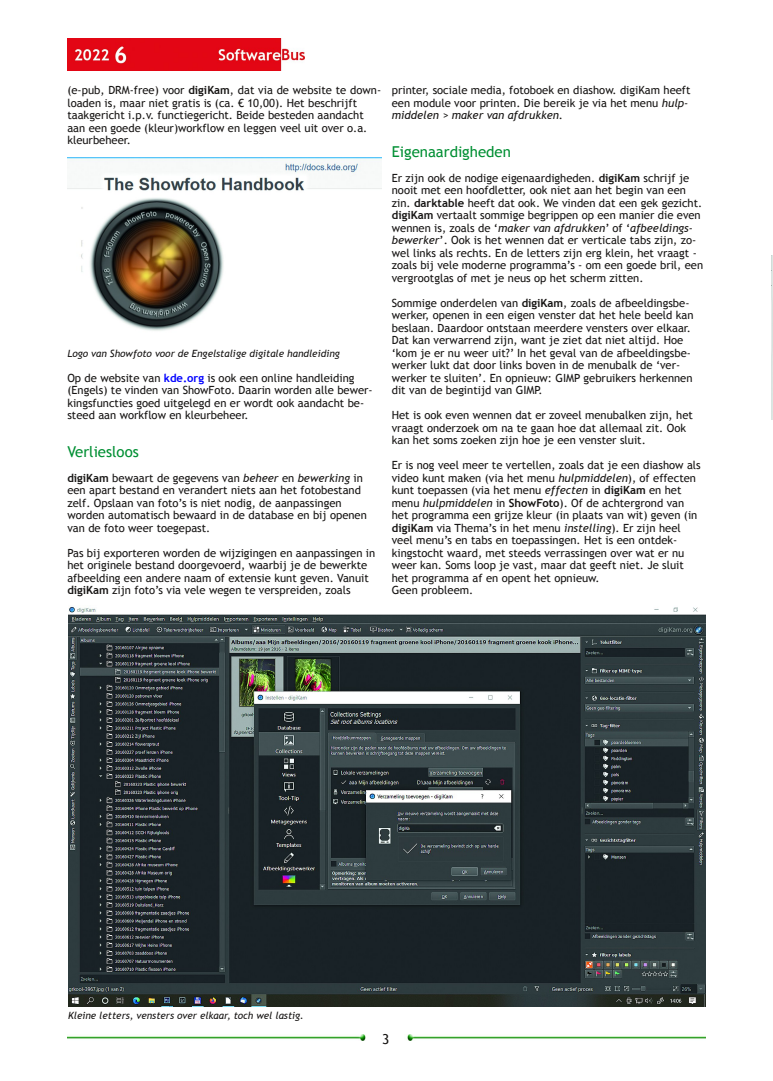
<style>
.page{position:relative;width:773px;height:1081px;background:#fff}
.page>*{position:absolute;margin:0;border:0;box-sizing:border-box;transform-origin:0 0}
.t1{font:15px "Trebuchet MS";color:#008f33}
.t2{font:13.75px "Trebuchet MS";color:#161413}
.t3{font:11.25px/12.5px "Trebuchet MS";color:#161413}
.t4{font:italic 10px "Trebuchet MS";color:#161413}
.s1{font-weight:700}
.s2{font-weight:700;color:#00f}
.s3{font-style:italic}
</style>
<div class="page">
<img style="left:67px;top:39px;width:237px;height:32px">
<img style="left:67px;top:1035px;width:299px;height:5px">
<img style="left:407px;top:1035px;width:298px;height:5px">
<img style="left:67px;top:158px;width:314px;height:173px">
<img style="left:68px;top:607px;width:637px;height:399px">
<img style="left:771px;top:255px;width:1px;height:165px">
<p class="t3" style="left:67px;top:84px;width:315px">(e‐pub, DRM‐free) voor <span class="s1">digiKam</span>, dat via de website te down‐ loaden is, maar niet gratis is (ca. € 10,00). Het beschrijft taakgericht i.p.v. functiegericht. Beide besteden aandacht aan een goede (kleur)workflow en leggen veel uit over o.a. kleurbeheer.</p>
<p class="t4" style="left:67px;top:347px;width:274px">Logo van Showfoto voor de Engelstalige digitale handleiding</p>
<p class="t3" style="left:67px;top:371px;width:307px">Op de website van <span class="s2">kde.org</span> is ook een online handleiding (Engels) te vinden van ShowFoto. Daarin worden alle bewer‐ kingsfuncties goed uitgelegd en er wordt ook aandacht be‐ steed aan workflow en kleurbeheer.</p>
<h1 class="t1" style="left:67px;top:443px;width:73px">Verliesloos</h1>
<p class="t3" style="left:67px;top:471px;width:301px"><span class="s1">digiKam</span> bewaart de gegevens van <span class="s3">beheer</span> en <span class="s3">bewerking</span> in een apart bestand en verandert niets aan het fotobestand zelf. Opslaan van foto’s is niet nodig, de aanpassingen worden automatisch bewaard in de database en bij openen van de foto weer toegepast.</p>
<p class="t3" style="left:67px;top:546px;width:309px">Pas bij exporteren worden de wijzigingen en aanpassingen in het originele bestand doorgevoerd, waarbij je de bewerkte afbeelding een andere naam of extensie kunt geven. Vanuit <span class="s1">digiKam</span> zijn foto’s via vele wegen te verspreiden, zoals</p>
<p class="t3" style="left:392px;top:84px;width:300px">printer, sociale media, fotoboek en diashow. digiKam heeft een module voor printen. Die bereik je via het menu <span class="s3">hulp‐ middelen &gt; maker van afdrukken</span>.</p>
<h1 class="t1" style="left:392px;top:143px;width:121px">Eigenaardigheden</h1>
<p class="t3" style="left:392px;top:171px;width:313px">Er zijn ook de nodige eigenaardigheden. <span class="s1">digiKam</span> schrijf je nooit met een hoofdletter, ook niet aan het begin van een zin. <span class="s1">darktable</span> heeft dat ook. We vinden dat een gek gezicht. <span class="s1">digiKam</span> vertaalt sommige begrippen op een manier die even wennen is, zoals de ‘<span class="s3">maker van afdrukken</span>’ of ‘<span class="s3">afbeeldings‐ bewerker</span>’. Ook is het wennen dat er verticale tabs zijn, zo‐ wel links als rechts. En de letters zijn erg klein, het vraagt ‐ zoals bij vele moderne programma’s ‐ om een goede bril, een vergrootglas of met je neus op het scherm zitten.</p>
<p class="t3" style="left:392px;top:296px;width:303px">Sommige onderdelen van <span class="s1">digiKam</span>, zoals de afbeeldingsbe‐ werker, openen in een eigen venster dat het hele beeld kan beslaan. Daardoor ontstaan meerdere vensters over elkaar.<br>Dat kan verwarrend zijn, want je ziet dat niet altijd. Hoe ‘kom je er nu weer uit?’ In het geval van de afbeeldingsbe‐ werker lukt dat door links boven in de menubalk de ‘ver‐ werker te sluiten’. En opnieuw: GIMP gebruikers herkennen dit van de begintijd van GIMP.</p>
<p class="t3" style="left:392px;top:409px;width:302px">Het is ook even wennen dat er zoveel menubalken zijn, het vraagt onderzoek om na te gaan hoe dat allemaal zit. Ook kan het soms zoeken zijn hoe je een venster sluit.</p>
<p class="t3" style="left:392px;top:459px;width:310px">Er is nog veel meer te vertellen, zoals dat je een diashow als video kunt maken (via het menu <span class="s3">hulpmiddelen</span>), of effecten kunt toepassen (via het menu <span class="s3">effecten</span> in <span class="s1">digiKam</span> en het menu <span class="s3">hulpmiddelen</span> in <span class="s1">ShowFoto</span>). Of de achtergrond van het programma een grijze kleur (in plaats van wit) geven (in <span class="s1">digiKam</span> via Thema’s in het menu <span class="s3">instelling</span>). Er zijn heel veel menu’s en tabs en toepassingen. Het is een ontdek‐ kingstocht waard, met steeds verrassingen over wat er nu weer kan. Soms loop je vast, maar dat geeft niet. Je sluit het programma af en opent het opnieuw.<br>Geen probleem.</p>
<p class="t4" style="left:68px;top:1010px;width:237px">Kleine letters, vensters over elkaar, toch wel lastig.</p>
<p class="t2" style="left:382px;top:1031px;width:9px">3</p>
</div>
